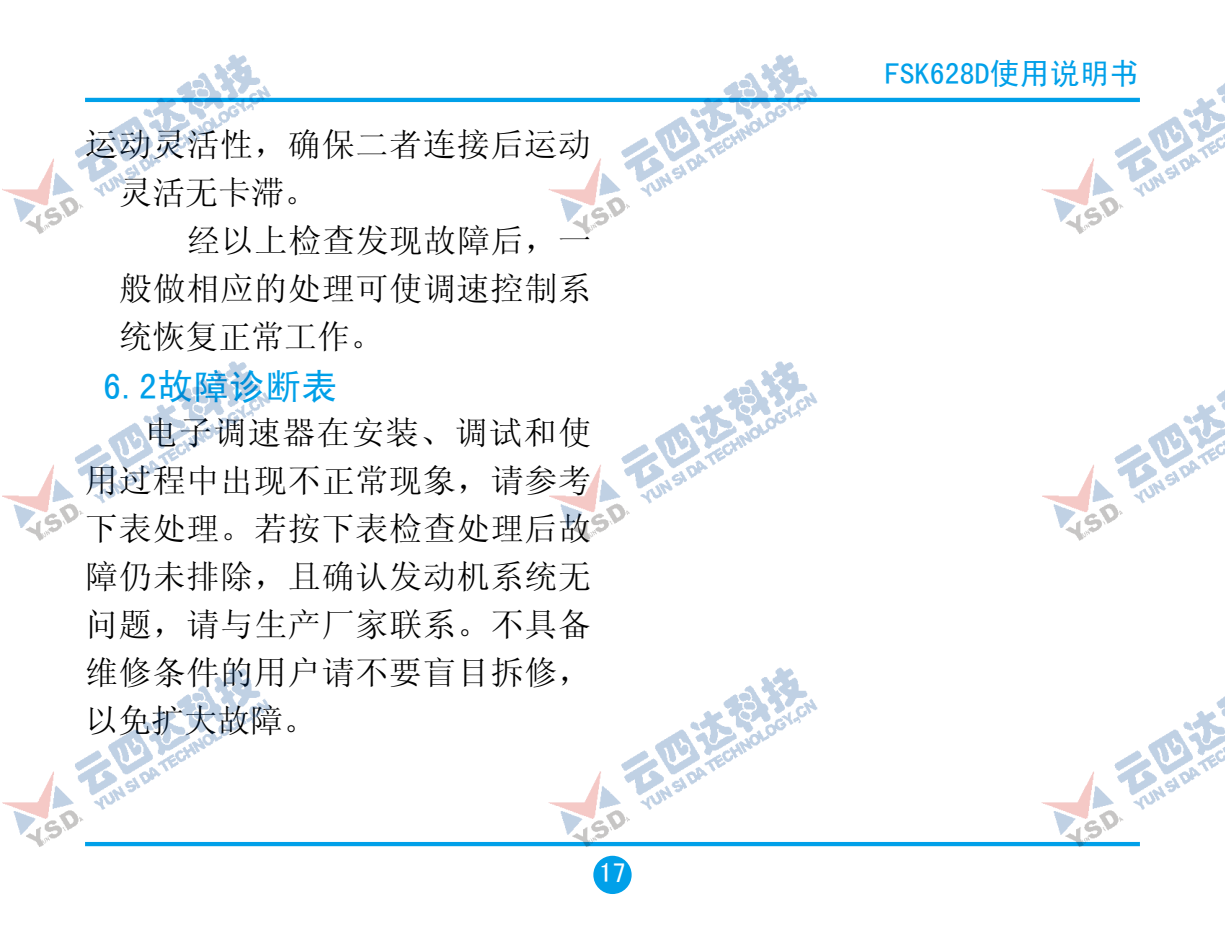
<style>
.page{position:relative;width:1225px;height:927px;background:#fff}
.page>*{position:absolute;margin:0;border:0;box-sizing:border-box;transform-origin:0 0}
.t1{font:36px "Sim Hei";color:#00a0e9}
.t2{font:33px/48px "Sim Sun";letter-spacing:.025em;color:#000;text-align:justify}
.t3{font:30px "Sim Hei";color:#00a0e9}
.t4{font:27px "Sim Hei";color:#fff}
</style>
<div class="page">
<img style="left:2px;top:54px;width:1223px;height:840px">
<p class="t2" style="left:119px;top:120px;width:474px;text-indent:-34px">运动灵活性，确保二者连接后运动灵活无卡滞。</p>
<p class="t2" style="left:119px;top:216px;width:473px;text-indent:68px">经以上检查发现故障后，一般做相应的处理可使调速控制系统恢复正常工作。</p>
<p class="t1" style="left:103px;top:368px;width:235px">6.2故障诊断表</p>
<p class="t2" style="left:85px;top:408px;width:508px;text-indent:60px">电子调速器在安装、调试和使用过程中出现不正常现象，请参考下表处理。若按下表检查处理后故障仍未排除，且确认发动机系统无问题，请与生产厂家联系。不具备维修条件的用户请不要盲目拆修，以免扩大故障。</p>
<p class="t4" style="left:599px;top:859px;width:13px">17</p>
<p class="t3" style="left:884px;top:58px;width:256px">FSK628D使用说明书</p>
</div>
